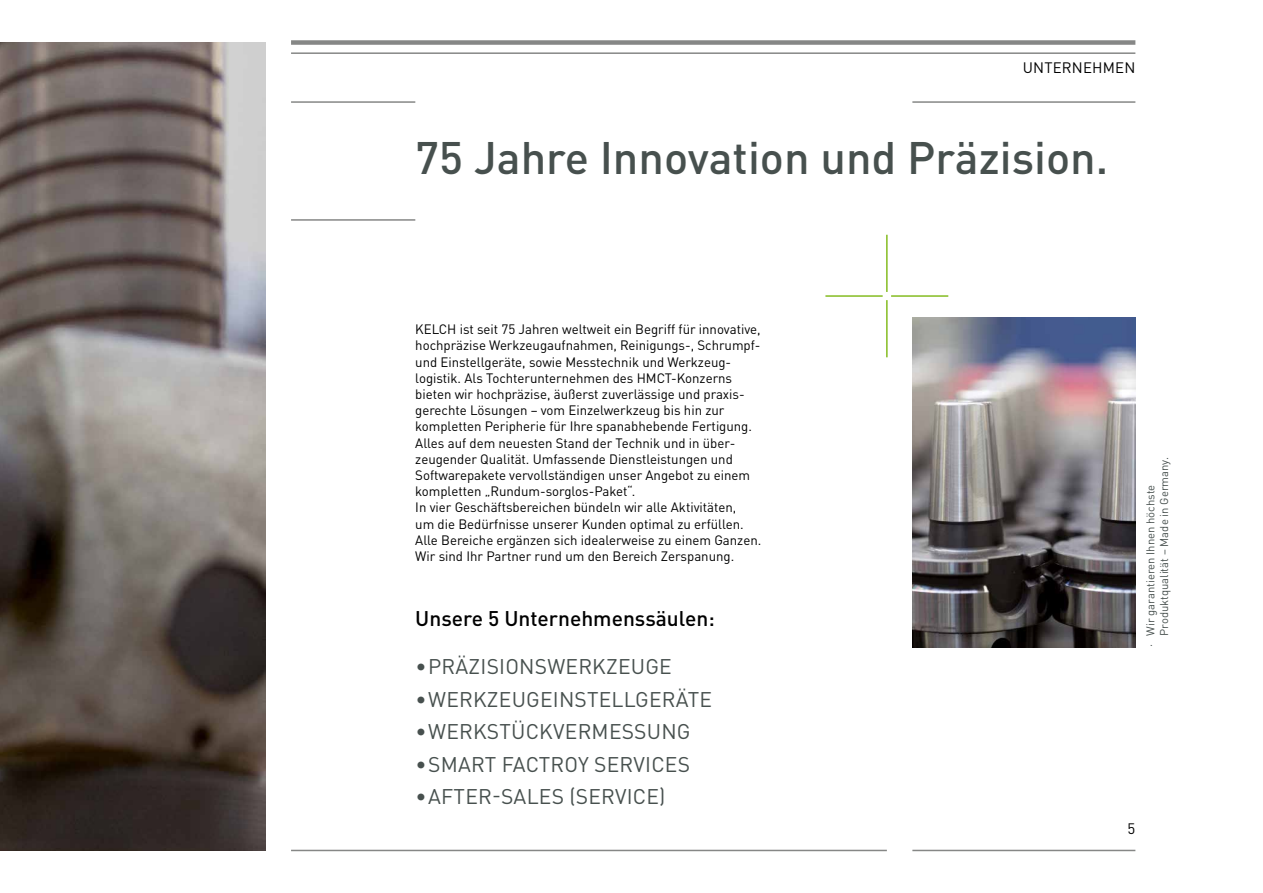
<style>
.page{position:relative;width:1263px;height:893px;background:#fff}
.page>*{position:absolute;margin:0;border:0;box-sizing:border-box;transform-origin:0 0}
._2017-Headline{font:500 45px "DINOT";color:#47504e}
.t1{font:21px "DINOT";letter-spacing:.01em;color:#47504e}
._2017-Subheadline{font:500 21px "DINOT";color:#000}
._2017-Kopfzeile{font:15px "DINOT";letter-spacing:.01em;color:#000}
._2017-Seitenzahl{font:15px "DINOT";color:#000}
._2017-Text{font:13.5px/16.2px "DINOT";color:#000}
._2017-Bildunterschri{font:11.25px/13.5px "DINOT";color:#47504e}
</style>
<div class="page">
<img style="left:0;top:43px;width:266px;height:807px">
<div style="left:291px;top:40px;width:844px;height:5px;background:#868786"></div>
<hr style="left:291px;top:52px;width:844px;height:2px;background:#868786">
<hr style="left:912px;top:101px;width:223px;height:2px;background:#868786">
<hr style="left:291px;top:101px;width:124px;height:2px;background:#868786">
<hr style="left:291px;top:219px;width:124px;height:2px;background:#868786">
<img style="left:912px;top:317px;width:223px;height:330px">
<hr style="left:886px;top:235px;width:2px;height:57px;background:#85bc21">
<hr style="left:886px;top:300px;width:2px;height:57px;background:#85bc21">
<hr style="left:891px;top:295px;width:57px;height:2px;background:#85bc21">
<hr style="left:825px;top:295px;width:58px;height:2px;background:#85bc21">
<hr style="left:912px;top:850px;width:223px;height:1px;background:#868786">
<hr style="left:291px;top:850px;width:596px;height:1px;background:#868786">
<p class="_2017-Kopfzeile" style="left:1023px;top:59px;width:114px">UNTERNEHMEN</p>
<p class="_2017-Headline" style="left:415px;top:129px;width:694px">75 Jahre Innovation und Präzision.</p>
<p class="_2017-Text" style="left:415px;top:321px;width:347px">KELCH ist seit 75 Jahren weltweit ein Begriff für innovative, hochpräzise Werkzeugaufnahmen, Reinigungs-, Schrumpf&shy;und Einstellgeräte, sowie Messtechnik und Werkzeug&shy;logistik. Als Tochterunternehmen des HMCT-Konzerns bieten wir hochpräzise, äußerst zuverlässige und praxis&shy;gerechte Lösungen – vom Einzelwerkzeug bis hin zur kompletten Peripherie für Ihre spanabhebende Fertigung.<br>Alles auf dem neuesten Stand der Technik und in über&shy;zeugender Qualität. Umfassende Dienstleistungen und Softwarepakete vervollständigen unser Angebot zu einem kompletten „Rundum-sorglos-Paket“.</p>
<p class="_2017-Text" style="left:415px;top:499px;width:347px">In vier Geschäftsbereichen bündeln wir alle Aktivitäten,<br>um die Bedürfnisse unserer Kunden optimal zu erfüllen.<br>Alle Bereiche ergänzen sich idealerweise zu einem Ganzen.<br>Wir sind Ihr Partner rund um den Bereich Zerspanung.</p>
<p class="_2017-Subheadline" style="left:415px;top:605px;width:301px">Unsere 5 Unternehmenssäulen:</p>
<p class="t1" style="left:415px;top:654px;width:258px">•PRÄZISIONSWERKZEUGE</p>
<p class="t1" style="left:415px;top:686px;width:298px">•WERKZEUGEINSTELLGERÄTE</p>
<p class="t1" style="left:415px;top:718px;width:277px">•WERKSTÜCKVERMESSUNG</p>
<p class="t1" style="left:415px;top:751px;width:276px">•SMART FACTROY SERVICES</p>
<p class="t1" style="left:415px;top:783px;width:251px">•AFTER-SALES (SERVICE)</p>
<p class="_2017-Bildunterschri" style="left:1143px;top:636px;width:180px;text-indent:-11px;rotate:-90deg">· Wir garantieren Ihnen höchste<br>Produktqualität – Made in Germany.</p>
<p class="_2017-Seitenzahl" style="left:1127px;top:819px;width:9px">5</p>
</div>
